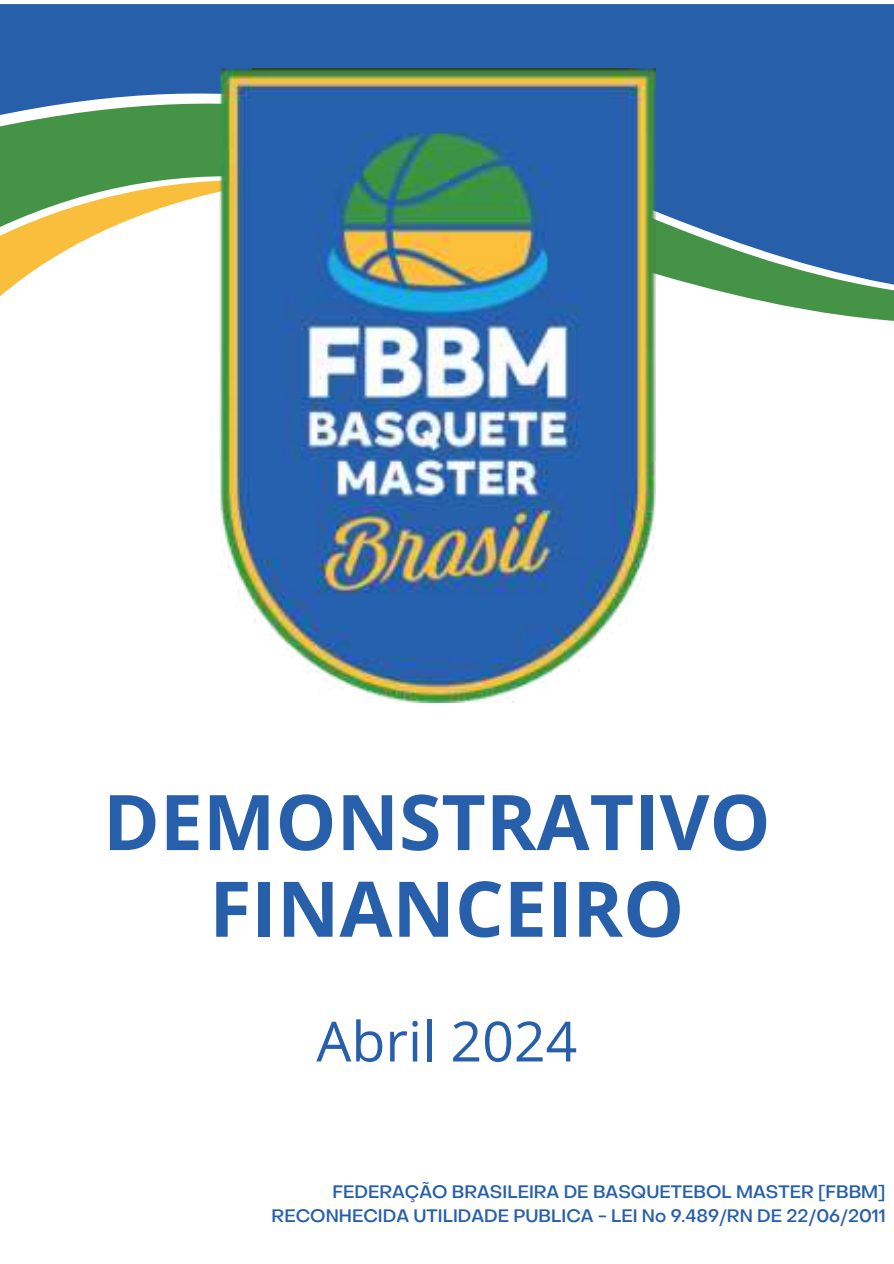
<style>
.page{position:relative;width:894px;height:1264px;background:#fff}
.page>*{position:absolute;margin:0;border:0;box-sizing:border-box;transform-origin:0 0}
.t1{font:700 76.8px/86.7px "Open Sans";color:#275fab;text-align:center}
.t2{font:55.35px "Open Sans";color:#275fab}
.t3{font:500 17.85px/23.9px "Object Sans";color:#275fab;text-align:right}
</style>
<div class="page">
<svg style="left:0;top:4px;width:893px;height:381px;fill:#275fab"></svg>
<svg style="left:0;top:162px;width:219px;height:200px"></svg>
<img style="left:219px;top:69px;width:436px;height:633px">
<h1 class="t1" style="left:103px;top:777px;width:669px">DEMONSTRATIVO<br>FINANCEIRO</h1>
<h2 class="t2" style="left:316px;top:1003px;width:262px">Abril 2024</h2>
<p class="t3" style="left:271px;top:1177px;width:615px">FEDERAÇÃO BRASILEIRA DE BASQUETEBOL MASTER [FBBM]<br>RECONHECIDA UTILIDADE PUBLICA - LEI Nº 9.489/RN DE 22/06/2011</p>
</div>
